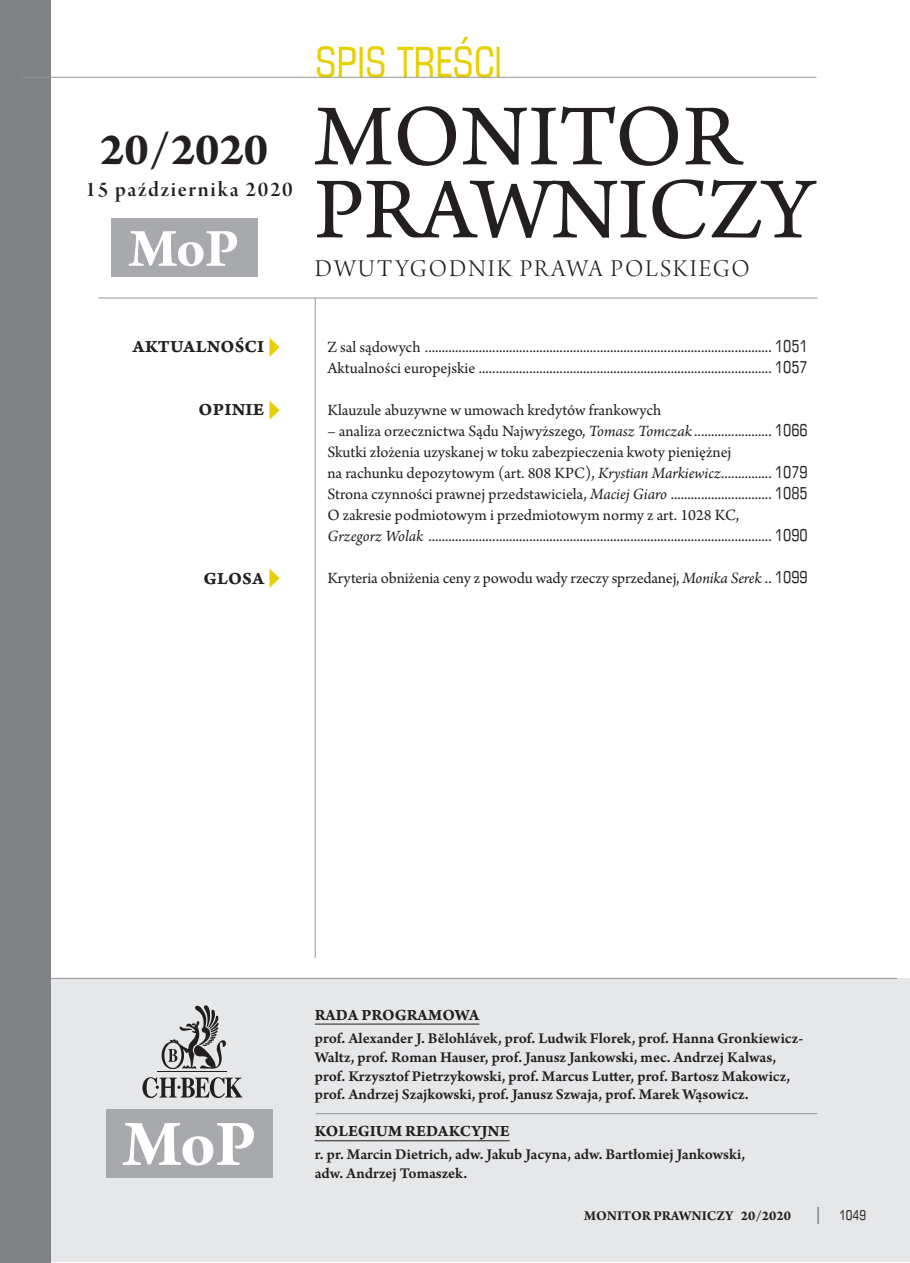
<style>
.page{position:relative;width:910px;height:1263px;background:#fff}
.page>*{position:absolute;margin:0;border:0;box-sizing:border-box;transform-origin:0 0}
.t1{font:700 69px "Arno Pro";color:#fff}
.t2{font:700 57px "Arno Pro";color:#fff}
.t3{font:700 54px "Arno Pro";color:#e7d002;scale:.5 1}
.t4{font:700 48px "Arno Pro";color:#231f20}
.t5{font:42px "Square 721 Cn EU";color:#e7d002}
.t6{font:25.5px "Arno Pro Light Display";letter-spacing:.075em;color:#231f20}
.t7{font:22.5px "Arno Pro Smbd Display";letter-spacing:.075em;color:#231f20}
.t8{font:18px "Arno Pro Bold Caption";letter-spacing:.01em;color:#231f20}
.t9{font:16.5px/21px "Arno Pro";color:#231f20}
.t10{font:16.5px "Arno Pro Bold Sm Text";color:#231f20}
.t11{font:15.75px/18.9px "Arno Pro Smbd Sm Text";color:#231f20}
.t12{font:700 14.25px "Arno Pro";color:#231f20}
.t13{font:13.5px "Square 721 Cn EU";color:#231f20}
.s1{font-family:"Square 721 Cn EU"}
.s2{font-style:italic}
</style>
<div class="page">
<div style="left:22px;top:978px;width:888px;height:284px;background:#e6e7e9"></div>
<hr style="left:315px;top:1024px;width:164px;height:1px;background:#231f20">
<hr style="left:315px;top:1140px;width:195px;height:1px;background:#231f20">
<hr style="left:316px;top:1113px;width:501px;height:1px;background:#939598">
<hr style="left:51px;top:978px;width:846px;height:1px;background:#939598">
<svg style="left:317px;top:179px;width:500px;height:60px"></svg>
<svg style="left:315px;top:106px;width:429px;height:60px"></svg>
<div style="left:111px;top:218px;width:147px;height:59px;background:#a8a9ad"></div>
<hr style="left:99px;top:298px;width:719px;height:1px;background:#939598">
<hr style="left:315px;top:298px;width:1px;height:660px;background:#939598">
<svg style="left:817px;top:1207px;width:2px;height:17px"></svg>
<div style="left:0;top:0;width:51px;height:1263px;background:#808285"></div>
<svg style="left:142px;top:1077px;width:100px;height:21px"></svg>
<hr style="left:158px;top:1070px;width:69px;height:1px;background:#231f20">
<svg style="left:161px;top:1005px;width:65px;height:64px"></svg>
<div style="left:107px;top:1109px;width:166px;height:69px;background:#a8a9ad"></div>
<hr style="left:22px;top:77px;width:794px;height:1px;background:#939598">
<h3 class="t4" style="left:100px;top:122px;width:170px">20/2020</h3>
<h3 class="t7" style="left:86px;top:177px;width:209px">15 października 2020</h3>
<h2 class="t2" style="left:129px;top:215px;width:111px">MoP</h2>
<h3 class="t5" style="left:316px;top:36px;width:188px">SPIS TREŚCI</h3>
<h3 class="t6" style="left:315px;top:255px;width:436px">DWUTYGODNIK PRAWA POLSKIEGO</h3>
<p class="t8" style="left:133px;top:336px;width:133px">AKTUALNOŚCI</p>
<h3 class="t3" style="left:268px;top:312px;width:27px">▶</h3>
<p class="t8" style="left:199px;top:399px;width:67px">OPINIE</p>
<h3 class="t3" style="left:268px;top:375px;width:27px">▶</h3>
<p class="t8" style="left:203px;top:567px;width:62px">GLOSA</p>
<h3 class="t3" style="left:268px;top:543px;width:27px">▶</h3>
<p class="t9" style="left:327px;top:337px;width:482px">Z sal sądowych ....................................................................................................... <span class="s1">1051<br></span>Aktualności europejskie ....................................................................................... <span class="s1">1057</span></p>
<p class="t9" style="left:327px;top:400px;width:335px">Klauzule abuzywne w umowach kredytów frankowych</p>
<p class="t9" style="left:327px;top:421px;width:482px">– analiza orzecznictwa Sądu Najwyższego, <span class="s2">Tomasz Tomczak</span> ....................... <span class="s1">1066<br></span>Skutki złożenia uzyskanej w toku zabezpieczenia kwoty pieniężnej<br>na rachunku depozytowym (art. 808 KPC), <span class="s2">Krystian Markiewicz</span>............... <span class="s1">1079<br></span>Strona czynności prawnej przedstawiciela, <span class="s2">Maciej Giaro</span> .............................. <span class="s1">1085<br></span>O zakresie podmiotowym i przedmiotowym normy z art. 1028 KC,<br><span class="s2">Grzegorz Wolak</span> ...................................................................................................... <span class="s1">1090</span></p>
<p class="t9" style="left:327px;top:568px;width:482px">Kryteria obniżenia ceny z powodu wady rzeczy sprzedanej, <span class="s2">Monika Serek</span> .. <span class="s1">1099</span></p>
<h1 class="t1" style="left:123px;top:1104px;width:134px">MoP</h1>
<p class="t10" style="left:315px;top:1005px;width:166px">RADA PROGRAMOWA</p>
<p class="t11" style="left:315px;top:1029px;width:490px">prof. Alexander J. Bĕlohlávek, prof. Ludwik Florek, prof. Hanna Gronkiewicz-Waltz, prof. Roman Hauser, prof. Janusz Jankowski, mec. Andrzej Kalwas, prof. Krzysztof Pietrzykowski, prof. Marcus Lutter, prof. Bartosz Makowicz, prof. Andrzej Szajkowski, prof. Janusz Szwaja, prof. Marek Wąsowicz.</p>
<p class="t10" style="left:315px;top:1121px;width:196px">KOLEGIUM REDAKCYJNE</p>
<p class="t11" style="left:315px;top:1146px;width:432px">r. pr. Marcin Dietrich, adw. Jakub Jacyna, adw. Bartłomiej Jankowski, adw. Andrzej Tomaszek.</p>
<p class="t12" style="left:584px;top:1207px;width:208px">MONITOR PRAWNICZY 20/2020</p>
<p class="t13" style="left:839px;top:1207px;width:28px">1049</p>
</div>
